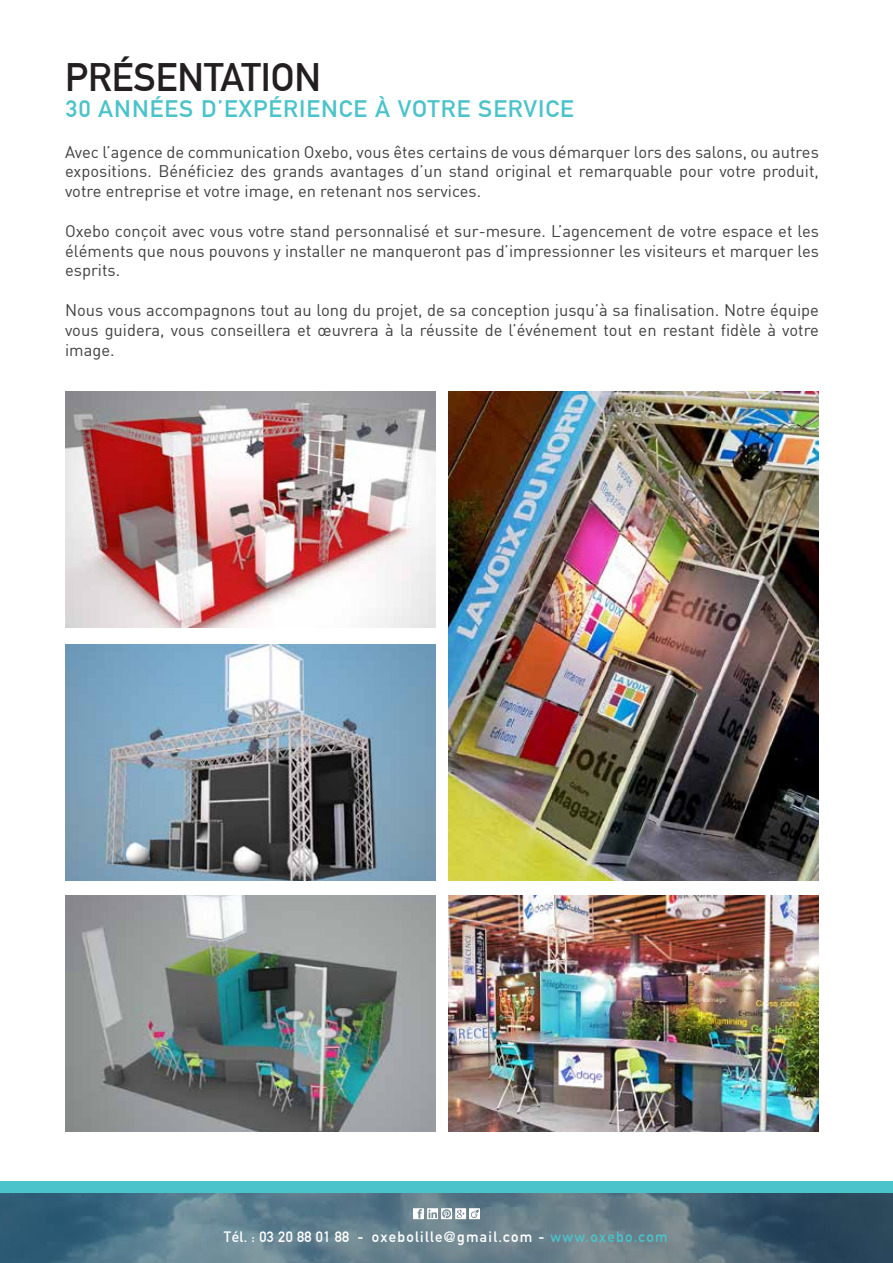
<style>
.page{position:relative;width:893px;height:1263px;background:#fff}
.page>*{position:absolute;margin:0;border:0;box-sizing:border-box;transform-origin:0 0}
.t1{font:700 38.85px "DIN Alternate";color:#231f20}
.t2{font:700 23.4px "DIN Alternate";letter-spacing:.04em;color:#4bc3ca;scale:1.05 1}
.t3{font:16.5px/19.8px "DIN";color:#3f3f3f;text-align:justify}
.t4{font:700 14.7px "DIN Alternate";letter-spacing:.09em;color:#fff}
.s1{color:#4bc3ca}
</style>
<div class="page">
<svg style="left:0;top:1192px;width:893px;height:71px;background:#537282"></svg>
<div style="left:0;top:1180px;width:893px;height:12px;background:#4bc3ca"></div>
<svg style="left:413px;top:1208px;width:67px;height:11px"></svg>
<img style="left:65px;top:391px;width:370px;height:237px">
<img style="left:65px;top:644px;width:370px;height:236px">
<img style="left:65px;top:895px;width:370px;height:236px">
<img style="left:449px;top:895px;width:370px;height:236px">
<img style="left:449px;top:391px;width:370px;height:490px">
<h1 class="t1" style="left:65px;top:48px;width:258px">PRÉSENTATION</h1>
<h2 class="t2" style="left:66px;top:91px;width:485px">30 ANNÉES D’EXPÉRIENCE À VOTRE SERVICE</h2>
<p class="t3" style="left:65px;top:141px;width:755px">Avec l’agence de communication Oxebo, vous êtes certains de vous démarquer lors des salons, ou autres expositions. Bénéficiez des grands avantages d’un stand original et remarquable pour votre produit, votre entreprise et votre image, en retenant nos services.</p>
<p class="t3" style="left:65px;top:221px;width:755px">Oxebo conçoit avec vous votre stand personnalisé et sur-mesure. L’agencement de votre espace et les éléments que nous pouvons y installer ne manqueront pas d’impressionner les visiteurs et marquer les esprits.</p>
<p class="t3" style="left:65px;top:300px;width:755px">Nous vous accompagnons tout au long du projet, de sa conception jusqu’à sa finalisation. Notre équipe vous guidera, vous conseillera et œuvrera à la réussite de l’événement tout en restant fidèle à votre image.</p>
<p class="t4" style="left:224px;top:1226px;width:445px">Tél. : 03 20 88 01 88 - oxebolille@gmail.com - <span class="s1">www.oxebo.com</span></p>
</div>
